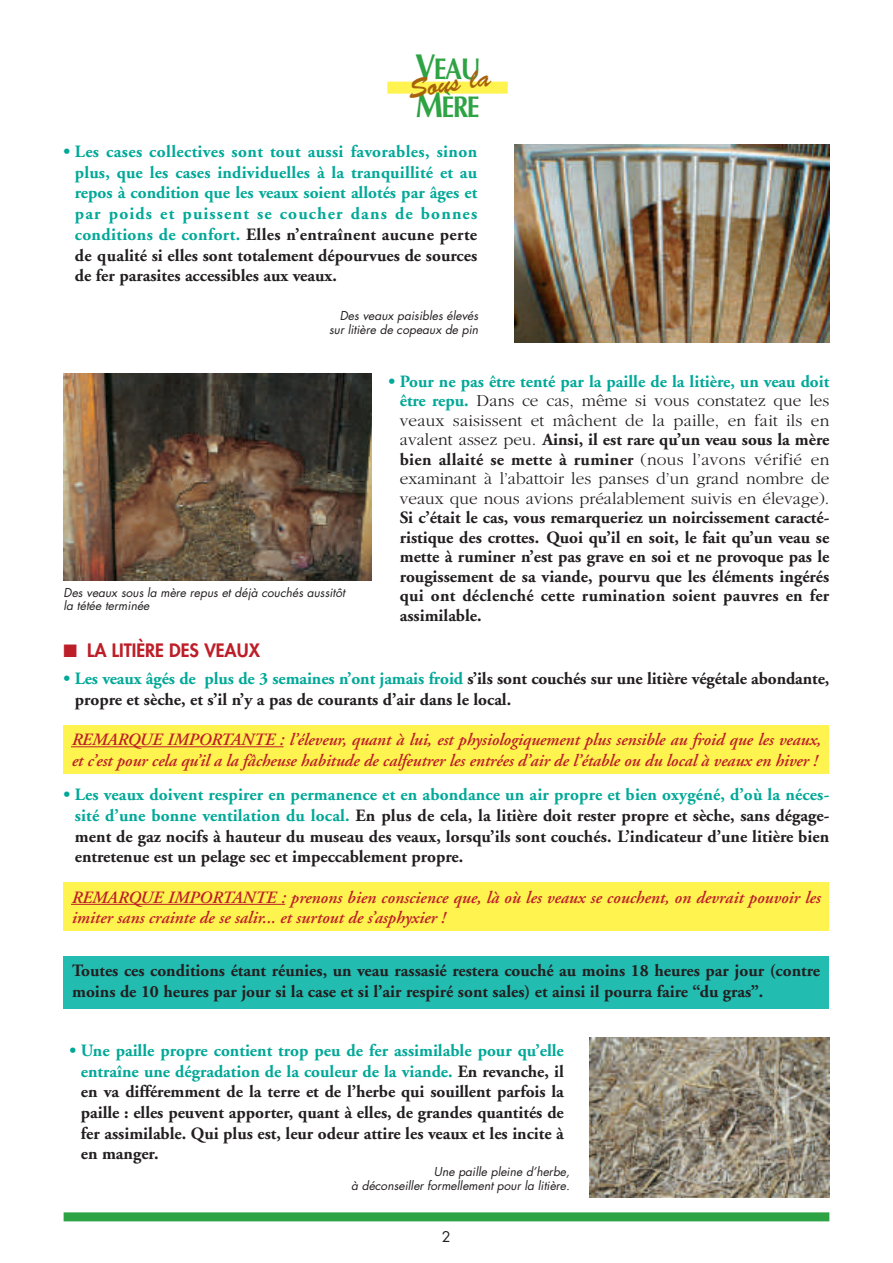
<style>
.page{position:relative;width:893px;height:1263px;background:#fff}
.page>*{position:absolute;margin:0;border:0;box-sizing:border-box;transform-origin:0 0}
.t1{font:700 30px/37.5px "Optima";letter-spacing:-.055em;color:#2da343;scale:.85 1}
.t2{font:27px "Brush Script";color:#a7620b}
.t3{font:800 18px "Futura";color:#bd1f29}
.t4{font:700 17.25px/20.7px "Adobe Garamond";color:#231f20}
.t5{font:700 17.25px/20.7px "Adobe Garamond";color:#00a898;text-align:justify}
.t6{font:italic 600 17.25px/20.7px "Adobe Garamond";letter-spacing:-.005em;color:#bd1f29}
.t7{font:300 17.25px/19.5px "Garamond";color:#231f20}
.t8{font:italic 14.4px "Futura";color:#231f20}
.t9{font:italic 12px/13.5px "Futura";color:#231f20;text-align:right}
.s1{font-size:36px}
.s2{color:#231f20}
.s3{font-family:"Adobe Garamond";font-weight:700;color:#00a898}
.s4{font-family:"Garamond";font-weight:300}
.s5{color:#00a898}
</style>
<div class="page">
<div style="left:64px;top:725px;width:765px;height:49px;background:#fff34f"></div>
<div style="left:64px;top:882px;width:765px;height:49px;background:#fff34f"></div>
<div style="left:387px;top:82px;width:121px;height:12px;background:#fff34f"></div>
<div style="left:64px;top:1212px;width:765px;height:9px;background:#2da343"></div>
<img style="left:589px;top:1038px;width:240px;height:160px">
<hr style="left:71px;top:746px;width:56px;height:1px;background:#bd1f29">
<svg style="left:127px;top:746px;width:12px;height:1px"></svg>
<hr style="left:139px;top:746px;width:82px;height:1px;background:#bd1f29">
<hr style="left:230px;top:746px;width:53px;height:1px;background:#bd1f29">
<hr style="left:71px;top:904px;width:56px;height:1px;background:#bd1f29">
<svg style="left:127px;top:904px;width:12px;height:1px"></svg>
<hr style="left:139px;top:904px;width:83px;height:1px;background:#bd1f29">
<hr style="left:231px;top:904px;width:54px;height:1px;background:#bd1f29">
<div style="left:64px;top:957px;width:765px;height:52px;background:#22bcb1"></div>
<img style="left:515px;top:145px;width:314px;height:198px">
<img style="left:64px;top:374px;width:307px;height:206px">
<h1 class="t1" style="left:415px;top:53px;width:79px"><span class="s1">V</span>EAU<br><span class="s1">M</span>ÈRE</h1>
<h2 class="t2" style="left:407px;top:82px;width:84px;rotate:-9deg">Sous la</h2>
<p class="t5" style="left:75px;top:143px;width:404px;text-indent:-11px">• Les cases collectives sont tout aussi favorables, sinon plus, que les cases individuelles à la tranquillité et au repos à condition que les veaux soient allotés par âges et par poids et puissent se coucher dans de bonnes conditions de confort. <span class="s2">Elles n’entraînent aucune perte de qualité si elles sont totalement dépourvues de sources de fer parasites accessibles aux veaux.</span></p>
<p class="t9" style="left:329px;top:310px;width:151px">Des veaux paisibles élevés sur litière de copeaux de pin</p>
<p class="t9" style="left:64px;top:587px;width:283px;text-align:left">Des veaux sous la mère repus et déjà couchés aussitôt la tétée terminée</p>
<p class="t3" style="left:64px;top:642px;width:198px">■ LA LITIÈRE DES VEAUX</p>
<p class="t5" style="left:388px;top:373px;width:442px">• Pour ne pas être tenté par la paille de la litière, un veau doit</p>
<p class="t7" style="left:400px;top:393px;width:431px"><span class="s3">être repu.</span> Dans ce cas, même si vous constatez que les veaux saisissent et mâchent de la paille, en fait ils en</p>
<p class="t4" style="left:400px;top:432px;width:431px;line-height:19.5px"><span class="s4">avalent assez peu.</span> Ainsi, il est rare qu’un veau sous la mère bien allaité se mette à ruminer <span class="s4">(nous l’avons vérifié en</span></p>
<p class="t7" style="left:400px;top:471px;width:431px">examinant à l’abattoir les panses d’un grand nombre de veaux que nous avions préalablement suivis en élevage).</p>
<p class="t4" style="left:400px;top:510px;width:431px;line-height:19.5px;text-align:justify">Si c’était le cas, vous remarqueriez un noircissement caracté&shy;ristique des crottes. Quoi qu’il en soit, le fait qu’un veau se mette à ruminer n’est pas grave en soi et ne provoque pas le rougissement de sa viande, pourvu que les éléments ingérés qui ont déclenché cette rumination soient pauvres en fer assimilable.</p>
<p class="t4" style="left:75px;top:670px;width:756px;text-indent:-11px"><span class="s5">• Les veaux âgés de plus de 3 semaines n’ont jamais froid</span> s’ils sont couchés sur une litière végétale abondante, propre et sèche, et s’il n’y a pas de courants d’air dans le local.</p>
<p class="t6" style="left:71px;top:731px;width:751px">REMARQUE IMPORTANTE : l’éleveur, quant à lui, est physiologiquement plus sensible au froid que les veaux, et c’est pour cela qu’il a la fâcheuse habitude de calfeutrer les entrées d’air de l’étable ou du local à veaux en hiver !</p>
<p class="t4" style="left:75px;top:786px;width:756px;text-align:justify;text-indent:-11px"><span class="s5">• Les veaux doivent respirer en permanence et en abondance un air propre et bien oxygéné, d’où la néces&shy;sité d’une bonne ventilation du local.</span> En plus de cela, la litière doit rester propre et sèche, sans dégage&shy;ment de gaz nocifs à hauteur du museau des veaux, lorsqu’ils sont couchés. L’indicateur d’une litière bien entretenue est un pelage sec et impeccablement propre.</p>
<p class="t6" style="left:71px;top:888px;width:750px">REMARQUE IMPORTANTE : prenons bien conscience que, là où les veaux se couchent, on devrait pouvoir les imiter sans crainte de se salir... et surtout de s’asphyxier !</p>
<p class="t4" style="left:72px;top:962px;width:749px">Toutes ces conditions étant réunies, un veau rassasié restera couché au moins 18 heures par jour (contre moins de 10 heures par jour si la case et si l’air respiré sont sales) et ainsi il pourra faire “du gras”.</p>
<p class="t4" style="left:81px;top:1042px;width:484px;text-align:justify;text-indent:-11px"><span class="s5">• Une paille propre contient trop peu de fer assimilable pour qu’elle entraîne une dégradation de la couleur de la viande.</span> En revanche, il en va différemment de la terre et de l’herbe qui souillent parfois la paille : elles peuvent apporter, quant à elles, de grandes quantités de fer assimilable. Qui plus est, leur odeur attire les veaux et les incite à en manger.</p>
<p class="t9" style="left:351px;top:1166px;width:220px">Une paille pleine d’herbe,<br>à déconseiller formellement pour la litière.</p>
<p class="t8" style="left:442px;top:1230px;width:13px">2</p>
</div>
